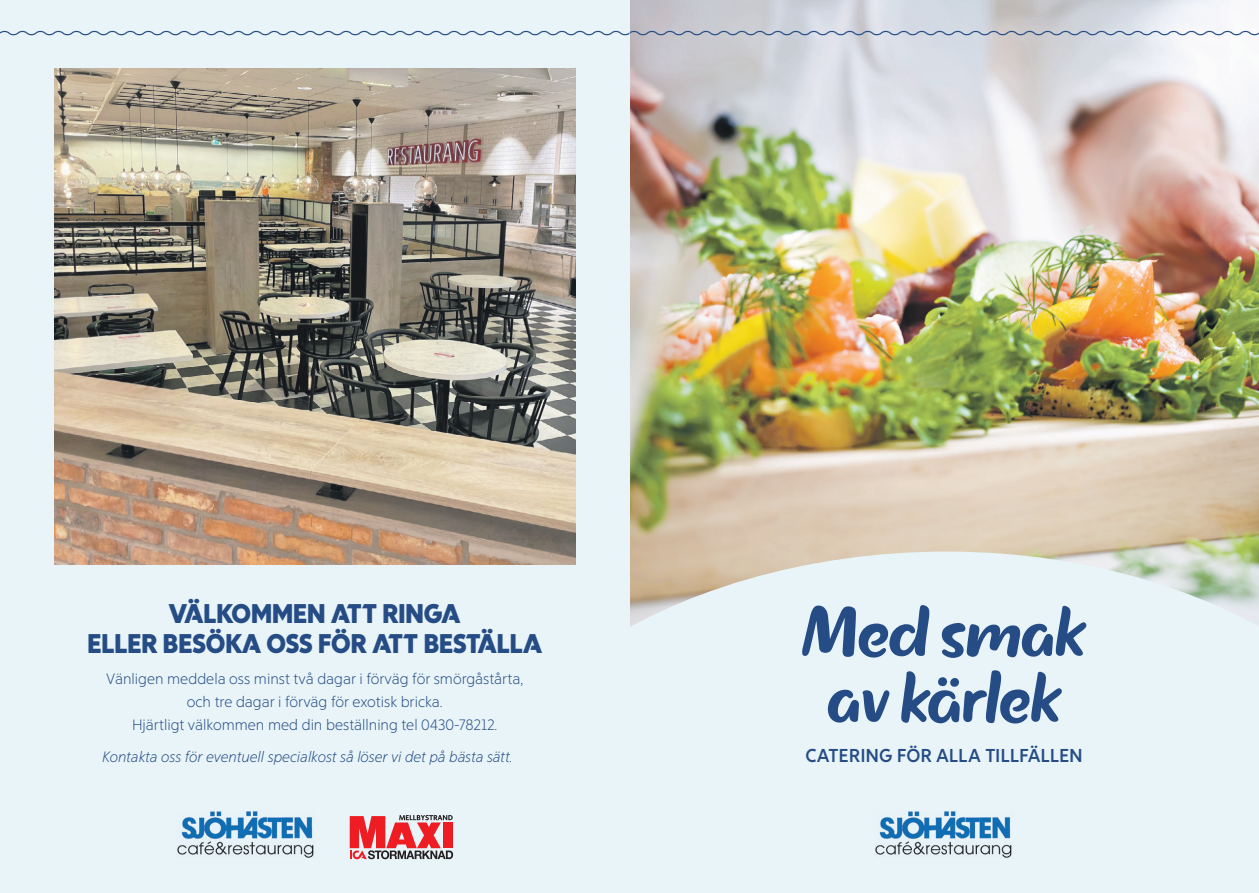
<style>
.page{position:relative;width:1259px;height:893px;background:#fff}
.page>*{position:absolute;margin:0;border:0;box-sizing:border-box;transform-origin:0 0}
.t1{font:66.15px/66px "ICA Pensel";letter-spacing:-.005em;color:#254c85;text-align:center}
.t2{font:900 27px/30px "ICA Rubrik";color:#254c85;text-align:center}
.t3{font:700 18.6px "ICA Text Ny";letter-spacing:-.015em;color:#254c85}
.t4{font:300 15px/23.1px "ICA Text Ny";color:#254c85;text-align:center}
.t5{font:italic 300 15px "ICA Text Ny";color:#254c85}
</style>
<div class="page">
<img style="left:629px;top:0;width:630px;height:552px">
<svg style="left:629px;top:552px;width:630px;height:341px;background:#e6f0f3"></svg>
<img style="left:874px;top:811px;width:139px;height:48px">
<div style="left:0;top:0;width:629px;height:893px;background:#e8f4f8"></div>
<img style="left:54px;top:68px;width:521px;height:497px">
<svg style="left:350px;top:815px;width:103px;height:44px"></svg>
<img style="left:177px;top:811px;width:137px;height:47px">
<svg style="left:0;top:29px;width:1259px;height:8px"></svg>
<h2 class="t2" style="left:87px;top:599px;width:456px">VÄLKOMMEN ATT RINGA<br>ELLER BESÖKA OSS FÖR ATT BESTÄLLA</h2>
<p class="t4" style="left:106px;top:667px;width:418px">Vänligen meddela oss minst två dagar i förväg för smörgåstårta, och tre dagar i förväg för exotisk bricka.<br>Hjärtligt välkommen med din beställning tel 0430-78212.</p>
<p class="t5" style="left:102px;top:748px;width:412px">Kontakta oss för eventuell specialkost så löser vi det på bästa sätt.</p>
<h1 class="t1" style="left:802px;top:600px;width:284px">Med smak av kärlek</h1>
<p class="t3" style="left:805px;top:745px;width:279px">CATERING FÖR ALLA TILLFÄLLEN</p>
</div>
